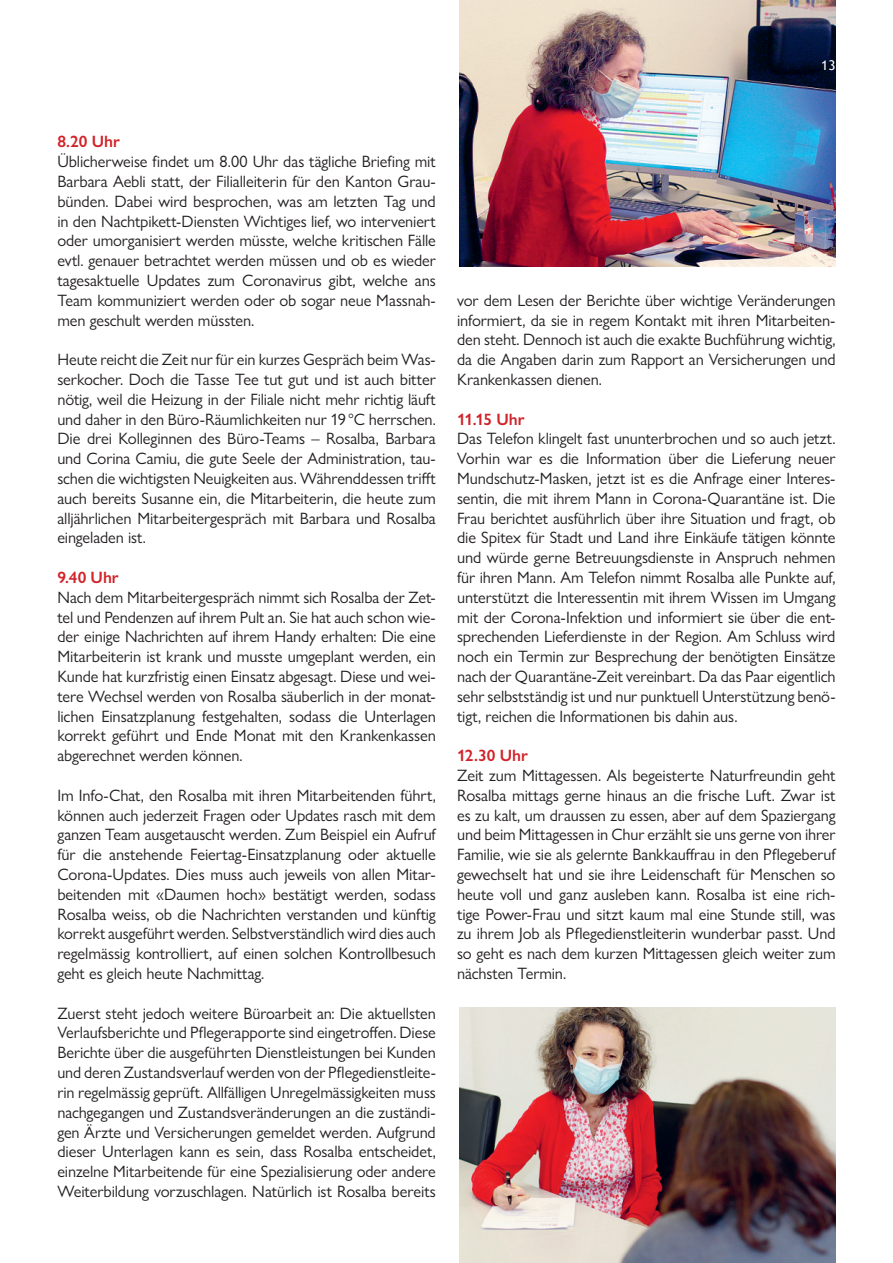
<style>
.page{position:relative;width:893px;height:1263px;background:#fff}
.page>*{position:absolute;margin:0;border:0;box-sizing:border-box;transform-origin:0 0}
.t1{font:16.5px/19.8px "Gill Sans Nova";letter-spacing:-.005em;color:#231f20;text-align:justify}
.t2{font:600 16.5px "Gill Sans Nova";color:#d1232a}
.t3{font:13.5px "Trebuchet MS";color:#fff}
</style>
<div class="page">
<img style="left:459px;top:0;width:377px;height:266px">
<img style="left:459px;top:1008px;width:377px;height:255px">
<p class="t3" style="left:821px;top:57px;width:16px">13</p>
<p class="t2" style="left:57px;top:132px;width:64px">8.20 Uhr</p>
<p class="t1" style="left:57px;top:154px;width:380px">Üblicherweise findet um 8.00 Uhr das tägliche Briefing mit Barbara Aebli statt, der Filialleiterin für den Kanton Grau&shy;bünden. Dabei wird besprochen, was am letzten Tag und in den Nachtpikett-Diensten Wichtiges lief, wo interveniert oder umorganisiert werden müsste, welche kritischen Fälle evtl. genauer betrachtet werden müssen und ob es wieder tagesaktuelle Updates zum Coronavirus gibt, welche ans Team kommuniziert werden oder ob sogar neue Massnah&shy;men geschult werden müssten.</p>
<p class="t1" style="left:57px;top:352px;width:380px">Heute reicht die Zeit nur für ein kurzes Gespräch beim Was&shy;serkocher. Doch die Tasse Tee tut gut und ist auch bitter nötig, weil die Heizung in der Filiale nicht mehr richtig läuft und daher in den Büro-Räumlichkeiten nur 19°C herrschen.<br>Die drei Kolleginnen des Büro-Teams – Rosalba, Barbara und Corina Camiu, die gute Seele der Administration, tau&shy;schen die wichtigsten Neuigkeiten aus. Währenddessen trifft auch bereits Susanne ein, die Mitarbeiterin, die heute zum alljährlichen Mitarbeitergespräch mit Barbara und Rosalba eingeladen ist.</p>
<p class="t2" style="left:57px;top:568px;width:63px">9.40 Uhr</p>
<p class="t1" style="left:57px;top:589px;width:380px">Nach dem Mitarbeitergespräch nimmt sich Rosalba der Zet&shy;tel und Pendenzen auf ihrem Pult an. Sie hat auch schon wie&shy;der einige Nachrichten auf ihrem Handy erhalten: Die eine Mitarbeiterin ist krank und musste umgeplant werden, ein Kunde hat kurzfristig einen Einsatz abgesagt. Diese und wei&shy;tere Wechsel werden von Rosalba säuberlich in der monat&shy;lichen Einsatzplanung festgehalten, sodass die Unterlagen korrekt geführt und Ende Monat mit den Krankenkassen abgerechnet werden können.</p>
<p class="t1" style="left:57px;top:787px;width:380px">Im Info-Chat, den Rosalba mit ihren Mitarbeitenden führt, können auch jederzeit Fragen oder Updates rasch mit dem ganzen Team ausgetauscht werden. Zum Beispiel ein Aufruf für die anstehende Feiertag-Einsatzplanung oder aktuelle Corona-Updates. Dies muss auch jeweils von allen Mitar&shy;beitenden mit «Daumen hoch» bestätigt werden, sodass Rosalba weiss, ob die Nachrichten verstanden und künftig korrekt ausgeführt werden. Selbstverständlich wird dies auch regelmässig kontrolliert, auf einen solchen Kontrollbesuch geht es gleich heute Nachmittag.</p>
<p class="t1" style="left:57px;top:1005px;width:380px">Zuerst steht jedoch weitere Büroarbeit an: Die aktuellsten Verlaufsberichte und Pflegerapporte sind eingetroffen. Diese Berichte über die ausgeführten Dienstleistungen bei Kunden und deren Zustandsverlauf werden von der Pflegedienstleite&shy;rin regelmässig geprüft. Allfälligen Unregelmässigkeiten muss nachgegangen und Zustandsveränderungen an die zuständi&shy;gen Ärzte und Versicherungen gemeldet werden. Aufgrund dieser Unterlagen kann es sein, dass Rosalba entscheidet, einzelne Mitarbeitende für eine Spezialisierung oder andere Weiterbildung vorzuschlagen. Natürlich ist Rosalba bereits</p>
<p class="t1" style="left:457px;top:292px;width:380px">vor dem Lesen der Berichte über wichtige Veränderungen informiert, da sie in regem Kontakt mit ihren Mitarbeiten&shy;den steht. Dennoch ist auch die exakte Buchführung wichtig, da die Angaben darin zum Rapport an Versicherungen und Krankenkassen dienen.</p>
<p class="t2" style="left:457px;top:409px;width:69px">11.15 Uhr</p>
<p class="t1" style="left:457px;top:431px;width:380px">Das Telefon klingelt fast ununterbrochen und so auch jetzt.<br>Vorhin war es die Information über die Lieferung neuer Mundschutz-Masken, jetzt ist es die Anfrage einer Interes&shy;sentin, die mit ihrem Mann in Corona-Quarantäne ist. Die Frau berichtet ausführlich über ihre Situation und fragt, ob die Spitex für Stadt und Land ihre Einkäufe tätigen könnte und würde gerne Betreuungsdienste in Anspruch nehmen für ihren Mann. Am Telefon nimmt Rosalba alle Punkte auf, unterstützt die Interessentin mit ihrem Wissen im Umgang mit der Corona-Infektion und informiert sie über die ent&shy;sprechenden Lieferdienste in der Region. Am Schluss wird noch ein Termin zur Besprechung der benötigten Einsätze nach der Quarantäne-Zeit vereinbart. Da das Paar eigentlich sehr selbstständig ist und nur punktuell Unterstützung benö&shy;tigt, reichen die Informationen bis dahin aus.</p>
<p class="t2" style="left:457px;top:746px;width:72px">12.30 Uhr</p>
<p class="t1" style="left:457px;top:767px;width:380px">Zeit zum Mittagessen. Als begeisterte Naturfreundin geht Rosalba mittags gerne hinaus an die frische Luft. Zwar ist es zu kalt, um draussen zu essen, aber auf dem Spaziergang und beim Mittagessen in Chur erzählt sie uns gerne von ihrer Familie, wie sie als gelernte Bankkauffrau in den Pflegeberuf gewechselt hat und sie ihre Leidenschaft für Menschen so heute voll und ganz ausleben kann. Rosalba ist eine rich&shy;tige Power-Frau und sitzt kaum mal eine Stunde still, was zu ihrem Job als Pflegedienstleiterin wunderbar passt. Und so geht es nach dem kurzen Mittagessen gleich weiter zum nächsten Termin.</p>
</div>
